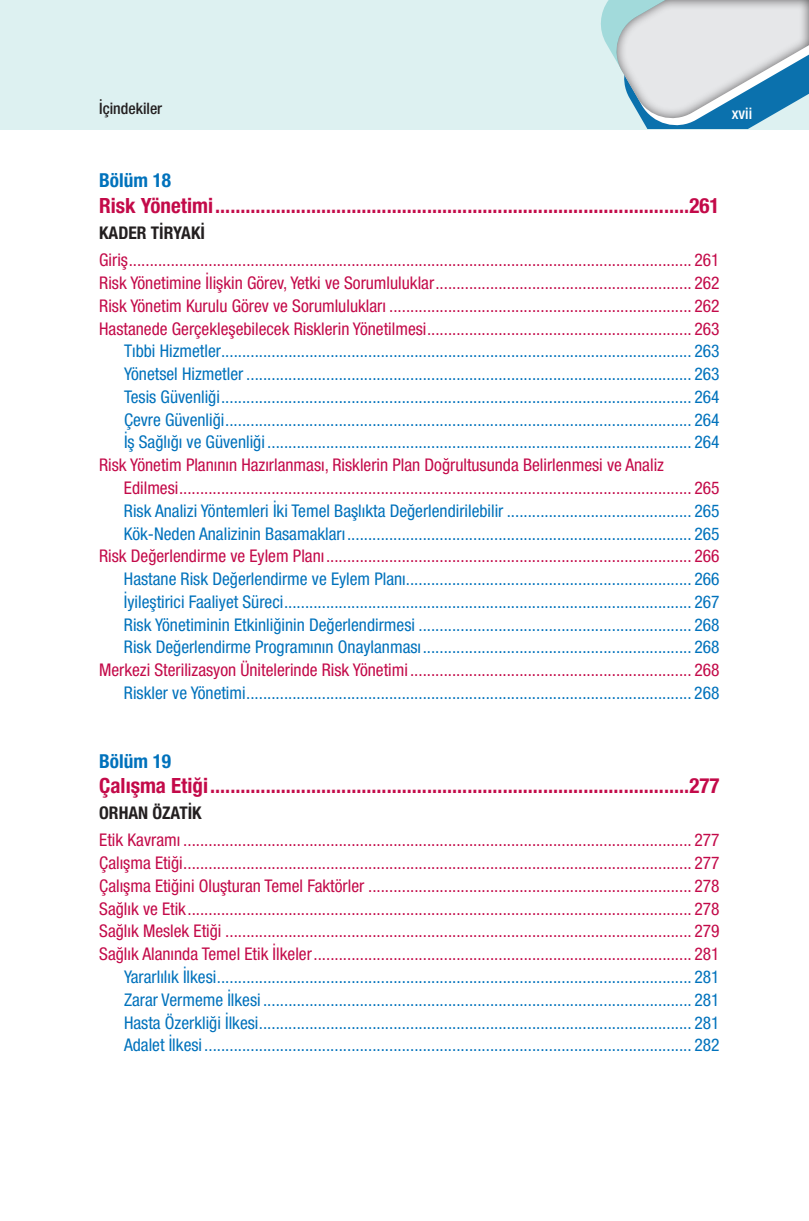
<style>
.page{position:relative;width:809px;height:1221px;background:#fff}
.page>*{position:absolute;margin:0;border:0;box-sizing:border-box;transform-origin:0 0}
.t1{font:700 21px "Helvetica 77 Cn";color:#c30a49}
.t2{font:700 19.25px "Helvetica 77 Cn";color:#0072bc}
.t3{font:17.5px/22.8px "Helvetica 57 Cn";color:#0072bc;text-align:justify}
.t4{font:17.5px/22.8px "Helvetica 57 Cn";color:#c30a49;text-align:justify}
.t5{font:700 17.5px "Helvetica 77 Cn";color:#231f20}
.t6{font:15.75px "Helvetica 67 Med Cn";color:#231f20}
.t7{font:15.75px "Helvetica 67 Med Cn";color:#fff}
</style>
<div class="page">
<div style="left:0;top:0;width:809px;height:129px;background:#ddf1f1"></div>
<svg style="left:598px;top:0;width:211px;height:130px"></svg>
<div style="left:614px;top:0;width:195px;height:120px;background:#231f20;opacity:.75"></div>
<p class="t6" style="left:99px;top:99px;width:64px">İçindekiler</p>
<p class="t7" style="left:731px;top:104px;width:22px">xvii</p>
<p class="t2" style="left:99px;top:169px;width:73px">Bölüm 18</p>
<p class="t1" style="left:99px;top:192px;width:622px">Risk Yönetimi..............................................................................................261</p>
<p class="t5" style="left:99px;top:222px;width:107px">KADER TİRYAKİ</p>
<p class="t4" style="left:99px;top:248px;width:622px">Giriş...................................................................................................................................... 261<br>Risk Yönetimine İlişkin Görev, Yetki ve Sorumluluklar............................................................. 262<br>Risk Yönetim Kurulu Görev ve Sorumlulukları ........................................................................ 262<br>Hastanede Gerçekleşebilecek Risklerin Yönetilmesi............................................................... 263</p>
<p class="t3" style="left:124px;top:339px;width:597px">Tıbbi Hizmetler................................................................................................................ 263<br>Yönetsel Hizmetler .......................................................................................................... 263<br>Tesis Güvenliği................................................................................................................ 264<br>Çevre Güvenliği............................................................................................................... 264<br>İş Sağlığı ve Güvenliği ..................................................................................................... 264</p>
<p class="t4" style="left:124px;top:453px;width:597px;text-indent:-25px">Risk Yönetim Planının Hazırlanması, Risklerin Plan Doğrultusunda Belirlenmesi ve Analiz<br>Edilmesi.......................................................................................................................... 265</p>
<p class="t3" style="left:124px;top:499px;width:597px">Risk Analizi Yöntemleri İki Temel Başlıkta Değerlendirilebilir ............................................ 265<br>Kök-Neden Analizinin Basamakları.................................................................................. 265</p>
<p class="t4" style="left:99px;top:544px;width:622px">Risk Değerlendirme ve Eylem Planı....................................................................................... 266</p>
<p class="t3" style="left:124px;top:567px;width:597px">Hastane Risk Değerlendirme ve Eylem Planı.................................................................... 266<br>İyileştirici Faaliyet Süreci................................................................................................. 267<br>Risk Yönetiminin Etkinliğinin Değerlendirmesi ................................................................. 268<br>Risk Değerlendirme Programının Onaylanması................................................................ 268</p>
<p class="t4" style="left:99px;top:658px;width:622px">Merkezi Sterilizasyon Ünitelerinde Risk Yönetimi ................................................................... 268</p>
<p class="t3" style="left:124px;top:681px;width:597px">Riskler ve Yönetimi.......................................................................................................... 268</p>
<p class="t2" style="left:99px;top:749px;width:73px">Bölüm 19</p>
<p class="t1" style="left:99px;top:772px;width:622px">Çalışma Etiği...............................................................................................277</p>
<p class="t5" style="left:99px;top:801px;width:104px">ORHAN ÖZATİK</p>
<p class="t4" style="left:99px;top:828px;width:622px">Etik Kavramı ......................................................................................................................... 277<br>Çalışma Etiği......................................................................................................................... 277<br>Çalışma Etiğini Oluşturan Temel Faktörler ............................................................................. 278<br>Sağlık ve Etik........................................................................................................................ 278<br>Sağlık Meslek Etiği ............................................................................................................... 279<br>Sağlık Alanında Temel Etik İlkeler.......................................................................................... 281</p>
<p class="t3" style="left:124px;top:965px;width:597px">Yararlılık İlkesi................................................................................................................. 281<br>Zarar Vermeme İlkesi ...................................................................................................... 281<br>Hasta Özerkliği İlkesi....................................................................................................... 281<br>Adalet İlkesi .................................................................................................................... 282</p>
</div>
